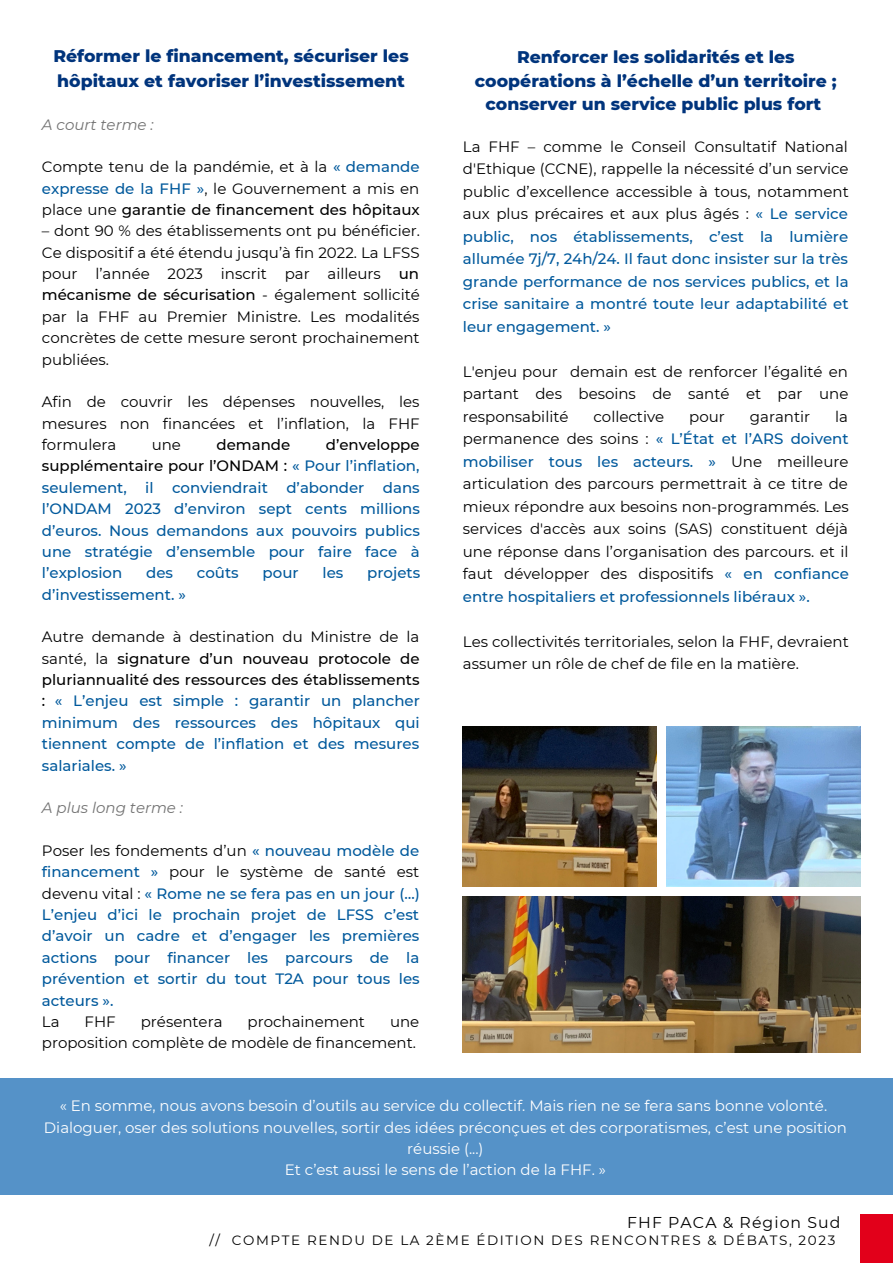
<style>
.page{position:relative;width:893px;height:1264px;background:#fff}
.page>*{position:absolute;margin:0;border:0;box-sizing:border-box;transform-origin:0 0}
.t1{font:800 17.25px/23.5px "Montserrat";color:#00347c}
.t2{font:15.75px "Montserrat";letter-spacing:.07em;color:#000}
.t3{font:500 15px/21.3px "Montserrat";color:#01599c;text-align:justify}
.t4{font:15px/21.3px "Montserrat";color:#000;text-align:justify}
.t5{font:15px/21.3px "Montserrat";color:#fff;text-align:center}
.t6{font:italic 15px "Montserrat";color:#737373}
.t7{font:500 15px "Montserrat";color:#000}
.t8{font:13.5px "Montserrat";letter-spacing:.12em;color:#000}
.s1{font-weight:500;color:#01599c}
.s2{font-weight:500}
.s3{color:#000}
.s4{font-weight:400;color:#000}
</style>
<div class="page">
<div style="left:860px;top:1214px;width:32px;height:48px;background:#e2001a"></div>
<div style="left:0;top:1077px;width:892px;height:117px;background:#5592c8"></div>
<img style="left:463px;top:726px;width:193px;height:161px">
<img style="left:666px;top:726px;width:194px;height:161px">
<img style="left:463px;top:896px;width:397px;height:156px">
<p class="t1" style="left:53px;top:43px;width:357px;line-height:24.8px">Réformer le financement, sécuriser les hôpitaux et favoriser l’investissement</p>
<p class="t6" style="left:42px;top:115px;width:113px">A court terme :</p>
<p class="t4" style="left:42px;top:156px;width:379px">Compte tenu de la pandémie, et à la <span class="s1">« demande expresse de la FHF »</span>, le Gouvernement a mis en place une <span class="s2">garantie de financement des hôpitaux</span></p>
<p class="t4" style="left:42px;top:220px;width:379px">– dont 90 % des établissements ont pu bénéficier.<br>Ce dispositif a été étendu jusqu’à fin 2022. La LFSS pour l’année 2023 inscrit par ailleurs <span class="s2">un mécanisme de sécurisation</span> - également sollicité par la FHF au Premier Ministre. Les modalités concrètes de cette mesure seront prochainement publiées.</p>
<p class="t4" style="left:42px;top:391px;width:379px">Afin de couvrir les dépenses nouvelles, les mesures non financées et l’inflation, la FHF formulera</p>
<p class="t3" style="left:42px;top:434px;width:379px;text-indent:284px"><span class="s3">d’enveloppe supplémentaire pour l’ONDAM :</span> « Pour l’inflation, seulement, il conviendrait d’abonder dans l’ONDAM 2023 d’environ sept cents millions d’euros. Nous demandons aux pouvoirs publics une stratégie d’ensemble pour faire face à l’explosion</p>
<p class="t4" style="left:152px;top:434px;width:31px">une</p>
<p class="t7" style="left:216px;top:435px;width:75px">demande</p>
<p class="t3" style="left:146px;top:562px;width:28px">des</p>
<p class="t3" style="left:197px;top:562px;width:43px">coûts</p>
<p class="t3" style="left:262px;top:562px;width:38px">pour</p>
<p class="t3" style="left:322px;top:562px;width:22px">les</p>
<p class="t3" style="left:367px;top:562px;width:55px">projets</p>
<p class="t3" style="left:42px;top:583px;width:146px">d’investissement. »</p>
<p class="t3" style="left:42px;top:626px;width:379px"><span class="s4">Autre demande à destination du Ministre de la santé, la</span> <span class="s3">signature d’un nouveau protocole de pluriannualité des ressources des établissements :</span> « L’enjeu est simple : garantir un plancher minimum des ressources des hôpitaux qui tiennent compte de l’inflation et des mesures salariales. »</p>
<p class="t6" style="left:42px;top:798px;width:143px">A plus long terme :</p>
<p class="t3" style="left:42px;top:840px;width:379px"><span class="s4">Poser les fondements d’un</span> « nouveau modèle de financement » <span class="s4">pour le système de santé est devenu vital :</span> « Rome ne se fera pas en un jour (…)<br>L’enjeu d’ici le prochain projet de LFSS c’est d’avoir un cadre et d’engager les premières actions pour financer les parcours de la prévention et sortir du tout T2A pour tous les acteurs ».</p>
<p class="t4" style="left:42px;top:1010px;width:19px">La</p>
<p class="t4" style="left:85px;top:1010px;width:33px">FHF</p>
<p class="t4" style="left:141px;top:1010px;width:83px">présentera</p>
<p class="t4" style="left:247px;top:1010px;width:119px">prochainement</p>
<p class="t4" style="left:42px;top:1010px;width:379px;text-align:right">une<br>proposition complète de modèle de financement.</p>
<p class="t1" style="left:475px;top:45px;width:363px;text-align:center">Renforcer les solidarités et les coopérations à l’échelle d’un territoire ; conserver un service public plus fort</p>
<p class="t3" style="left:463px;top:135px;width:387px;line-height:22.5px"><span class="s4">La FHF – comme le Conseil Consultatif National d'Ethique (CCNE), rappelle la nécessité d’un service public d’excellence accessible à tous, notamment aux plus précaires et aux plus âgés :</span> « Le service public, nos établissements, c’est la lumière allumée 7j/7, 24h/24. Il faut donc insister sur la très grande performance de nos services publics, et la crise sanitaire a montré toute leur adaptabilité et leur engagement. »</p>
<p class="t4" style="left:463px;top:360px;width:387px;line-height:22.5px">L'enjeu pour demain est de renforcer l’égalité en partant des besoins de santé et par une responsabilité</p>
<p class="t4" style="left:463px;top:405px;width:387px;line-height:22.5px;text-indent:372px">la permanence des soins : <span class="s1">« L’État et l’ARS doivent mobiliser tous les acteurs. »</span> Une meilleure articulation des parcours permettrait à ce titre de mieux répondre aux besoins non-programmés. Les services d'accès aux soins (SAS) constituent déjà une réponse dans l’organisation des parcours. et il faut développer des dispositifs <span class="s1">« en confiance entre hospitaliers et professionnels libéraux ».</span></p>
<p class="t4" style="left:463px;top:630px;width:387px;line-height:22.5px">Les collectivités territoriales, selon la FHF, devraient assumer un rôle de chef de file en la matière.</p>
<p class="t4" style="left:593px;top:405px;width:72px">collective</p>
<p class="t4" style="left:689px;top:405px;width:37px">pour</p>
<p class="t4" style="left:749px;top:405px;width:62px">garantir</p>
<p class="t5" style="left:44px;top:1095px;width:804px">« En somme, nous avons besoin d’outils au service du collectif. Mais rien ne se fera sans bonne volonté.<br>Dialoguer, oser des solutions nouvelles, sortir des idées préconçues et des corporatismes, c’est une position réussie (...)<br>Et c’est aussi le sens de l’action de la FHF. »</p>
<p class="t2" style="left:627px;top:1213px;width:215px">FHF PACA &amp; Région Sud</p>
<p class="t8" style="left:209px;top:1232px;width:627px">// COMPTE RENDU DE LA 2ÈME ÉDITION DES RENCONTRES &amp; DÉBATS, 2023</p>
</div>
